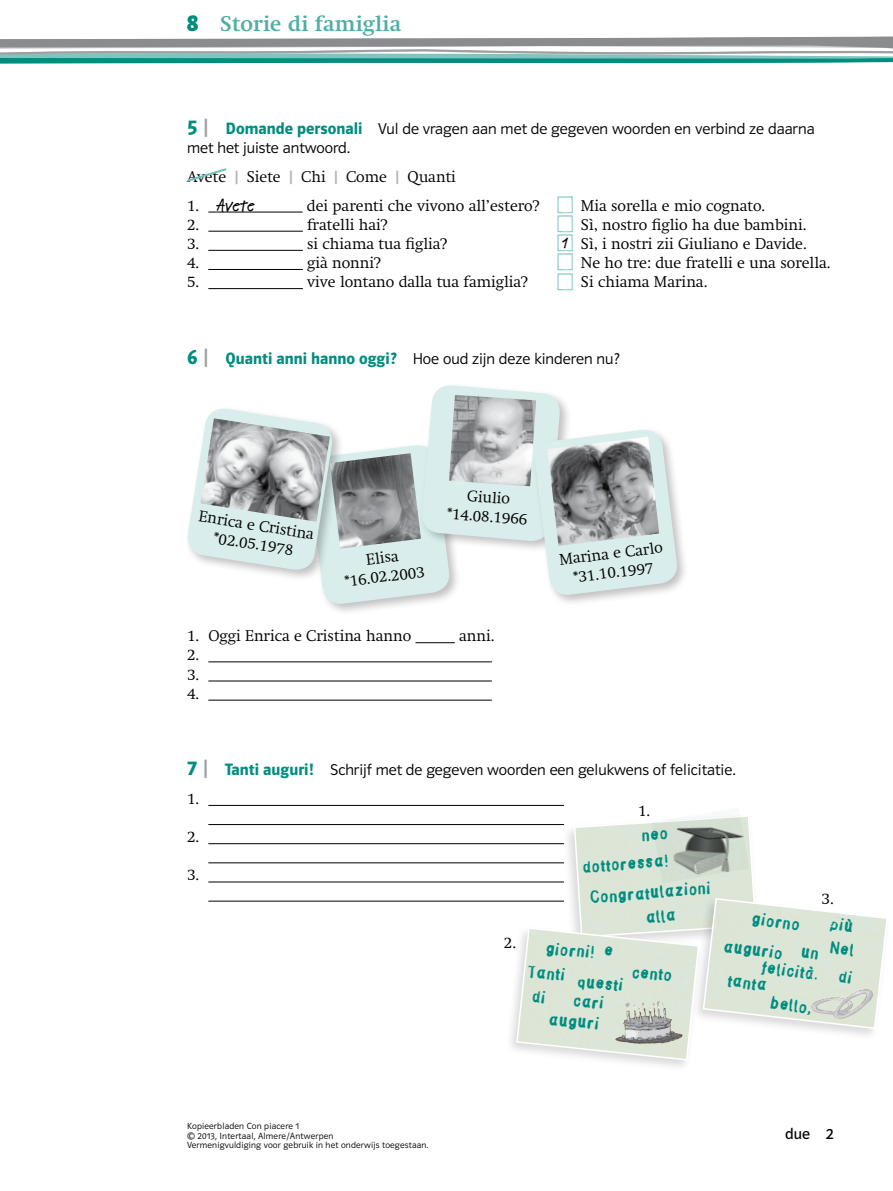
<style>
.page{position:relative;width:893px;height:1191px;background:#fff}
.page>*{position:absolute;margin:0;border:0;box-sizing:border-box;transform-origin:0 0}
.t1{font:700 21px "Klett Swift";letter-spacing:.01em;color:#4dafa5}
.t2{font:500 18px "Linotype Feltpen";color:#000}
.t3{font:16.5px/26.7px "Stamp Gothic Greek";color:#008d7f}
.t4{font:15.75px/19.2px "Polo ST11 K Leicht";color:#000}
.t5{font:15.75px "Polo ST11 K Buch";color:#000}
.t6{font:300 15.45px/19.2px "Klett Swift";color:#000;text-align:center}
.t7{font:300 15.3px/19.2px "Klett Swift";color:#000;text-align:justify}
.t8{font:9px/9.6px "Polo ST11 K Leicht";letter-spacing:.02em;color:#000}
.s1{font-family:"Polo ST11 K";font-size:24px;color:#008d7f}
.s2{font-family:"Polo ST11 K Hfett";font-size:21px;color:#008d7f}
.s3{font-family:"Polo ST11 K Krftg";font-size:21px;color:#9d9fa2}
.s4{font-family:"Polo ST11 K Hfett";font-size:16.5px;color:#008d7f}
.s5{font-family:"Polo ST11 K Hfett";font-weight:400;font-size:15.75px;color:#b1b4b6}
.s6{font-family:"Klett Swift";font-weight:300;font-size:15.3px}
.s7{font-family:"Ale Signs Cage LL";font-weight:400;font-size:24px;color:#8acac4}
</style>
<div class="page">
<svg style="left:0;top:37px;width:893px;height:27px"></svg>
<hr style="left:208px;top:212px;width:95px;height:1px;background:#000">
<hr style="left:208px;top:231px;width:95px;height:1px;background:#000">
<hr style="left:208px;top:250px;width:95px;height:1px;background:#000">
<hr style="left:208px;top:269px;width:95px;height:1px;background:#000">
<hr style="left:208px;top:288px;width:95px;height:1px;background:#000">
<hr style="left:415px;top:642px;width:40px;height:1px;background:#000">
<hr style="left:208px;top:661px;width:284px;height:1px;background:#000">
<hr style="left:208px;top:680px;width:284px;height:1px;background:#000">
<hr style="left:208px;top:700px;width:284px;height:1px;background:#000">
<hr style="left:208px;top:805px;width:356px;height:1px;background:#000">
<hr style="left:208px;top:824px;width:356px;height:1px;background:#000">
<hr style="left:208px;top:843px;width:356px;height:1px;background:#000">
<hr style="left:208px;top:862px;width:356px;height:1px;background:#000">
<hr style="left:208px;top:881px;width:356px;height:1px;background:#000">
<hr style="left:208px;top:900px;width:356px;height:1px;background:#000">
<svg style="left:186px;top:168px;width:41px;height:14px"></svg>
<div style="left:532px;top:426px;width:157px;height:181px;background:#000;opacity:.25"></div>
<svg style="left:187px;top:385px;width:491px;height:227px"></svg>
<div style="left:505px;top:924px;width:198px;height:149px;background:#000;opacity:.15"></div>
<svg style="left:515px;top:815px;width:372px;height:246px"></svg>
<h1 class="t1" style="left:187px;top:11px;width:216px"><span class="s1">8</span> Storie di famiglia</h1>
<p class="t4" style="left:187px;top:119px;width:629px"><span class="s2">5</span> <span class="s3">|</span> <span class="s4">Domande personali</span> Vul de vragen aan met de gegeven woorden en verbind ze daarna met het juiste antwoord.</p>
<p class="t7" style="left:187px;top:167px;width:270px">Avete <span class="s5">|</span> Siete <span class="s5">|</span> Chi <span class="s5">|</span> Come <span class="s5">|</span> Quanti</p>
<p class="t2" style="left:187px;top:193px;width:69px"><span class="s6">1.</span> Avete</p>
<p class="t7" style="left:307px;top:196px;width:460px">dei parenti che vivono all’estero? <span class="s7">@</span> Mia sorella e mio cognato.</p>
<p class="t7" style="left:187px;top:215px;width:14px">2.</p>
<p class="t7" style="left:307px;top:215px;width:82px">fratelli hai?</p>
<p class="t7" style="left:558px;top:215px;width:250px"><span class="s7">@</span> Sì, nostro figlio ha due bambini.</p>
<p class="t7" style="left:187px;top:234px;width:14px">3.</p>
<p class="t7" style="left:307px;top:234px;width:142px">si chiama tua figlia?</p>
<p class="t7" style="left:558px;top:234px;width:251px"><span class="s7">@</span> Sì, i nostri zii Giuliano e Davide.</p>
<p class="t7" style="left:187px;top:253px;width:14px">4.</p>
<p class="t7" style="left:307px;top:253px;width:75px">già nonni?</p>
<p class="t7" style="left:558px;top:253px;width:274px"><span class="s7">@</span> Ne ho tre: due fratelli e una sorella.</p>
<p class="t7" style="left:187px;top:272px;width:14px">5.</p>
<p class="t7" style="left:307px;top:272px;width:402px">vive lontano dalla tua famiglia? <span class="s7">@</span> Si chiama Marina.</p>
<p class="t2" style="left:562px;top:230px;width:8px">1</p>
<p class="t4" style="left:187px;top:349px;width:434px"><span class="s2">6</span> <span class="s3">|</span> <span class="s4">Quanti anni hanno oggi?</span> Hoe oud zijn deze kinderen nu?</p>
<p class="t6" style="left:200px;top:506px;width:118px;rotate:9deg">Enrica e Cristina *02.05.1978</p>
<p class="t6" style="left:341px;top:553px;width:82px;rotate:-7deg">Elisa *16.02.2003</p>
<p class="t7" style="left:449px;top:485px;width:82px;text-align:center;rotate:4deg">Giulio *14.08.1966</p>
<p class="t7" style="left:187px;top:626px;width:226px">1. Oggi Enrica e Cristina hanno</p>
<p class="t7" style="left:459px;top:626px;width:37px">anni.</p>
<p class="t7" style="left:187px;top:645px;width:14px">2.<br>3.<br>4.</p>
<p class="t6" style="left:558px;top:550px;width:105px;rotate:-7deg">Marina e Carlo *31.10.1997</p>
<p class="t4" style="left:187px;top:760px;width:550px"><span class="s2">7</span> <span class="s3">|</span> <span class="s4">Tanti auguri!</span> Schrijf met de gegeven woorden een gelukwens of felicitatie.</p>
<p class="t7" style="left:187px;top:789px;width:14px">1.</p>
<p class="t7" style="left:187px;top:827px;width:14px">2.</p>
<p class="t7" style="left:187px;top:865px;width:14px">3.</p>
<p class="t7" style="left:638px;top:801px;width:14px">1.</p>
<p class="t3" style="left:579px;top:827px;width:90px;text-align:right;rotate:-5deg">neo dottoressa!</p>
<p class="t3" style="left:644px;top:904px;width:32px;rotate:-5deg">alla</p>
<p class="t3" style="left:588px;top:884px;width:123px;rotate:-5deg">Congratulazioni</p>
<p class="t3" style="left:754px;top:904px;width:50px;rotate:7deg">giorno</p>
<p class="t7" style="left:822px;top:889px;width:14px">3.</p>
<p class="t7" style="left:504px;top:933px;width:14px">2.</p>
<p class="t3" style="left:547px;top:935px;width:51px;rotate:4deg">giorni!</p>
<p class="t3" style="left:529px;top:958px;width:39px;rotate:4deg">Tanti</p>
<p class="t3" style="left:633px;top:958px;width:42px;rotate:4deg">cento</p>
<p class="t3" style="left:549px;top:1006px;width:52px;rotate:4deg">auguri</p>
<p class="t3" style="left:575px;top:971px;width:51px;line-height:19.4px;rotate:4deg">questi cari</p>
<p class="t3" style="left:764px;top:942px;width:60px;line-height:16.5px;text-indent:-40px;rotate:7deg">augurio felicità.</p>
<p class="t3" style="left:772px;top:989px;width:43px;rotate:7deg">bello,</p>
<p class="t3" style="left:729px;top:966px;width:41px;rotate:7deg">tanta</p>
<p class="t8" style="left:187px;top:1121px;width:243px">Kopieerbladen Con piacere 1<br>© 2013, Intertaal, Almere/Antwerpen<br>Vermenigvuldiging voor gebruik in het onderwijs toegestaan.</p>
<p class="t5" style="left:785px;top:1125px;width:50px">due 2</p>
</div>
